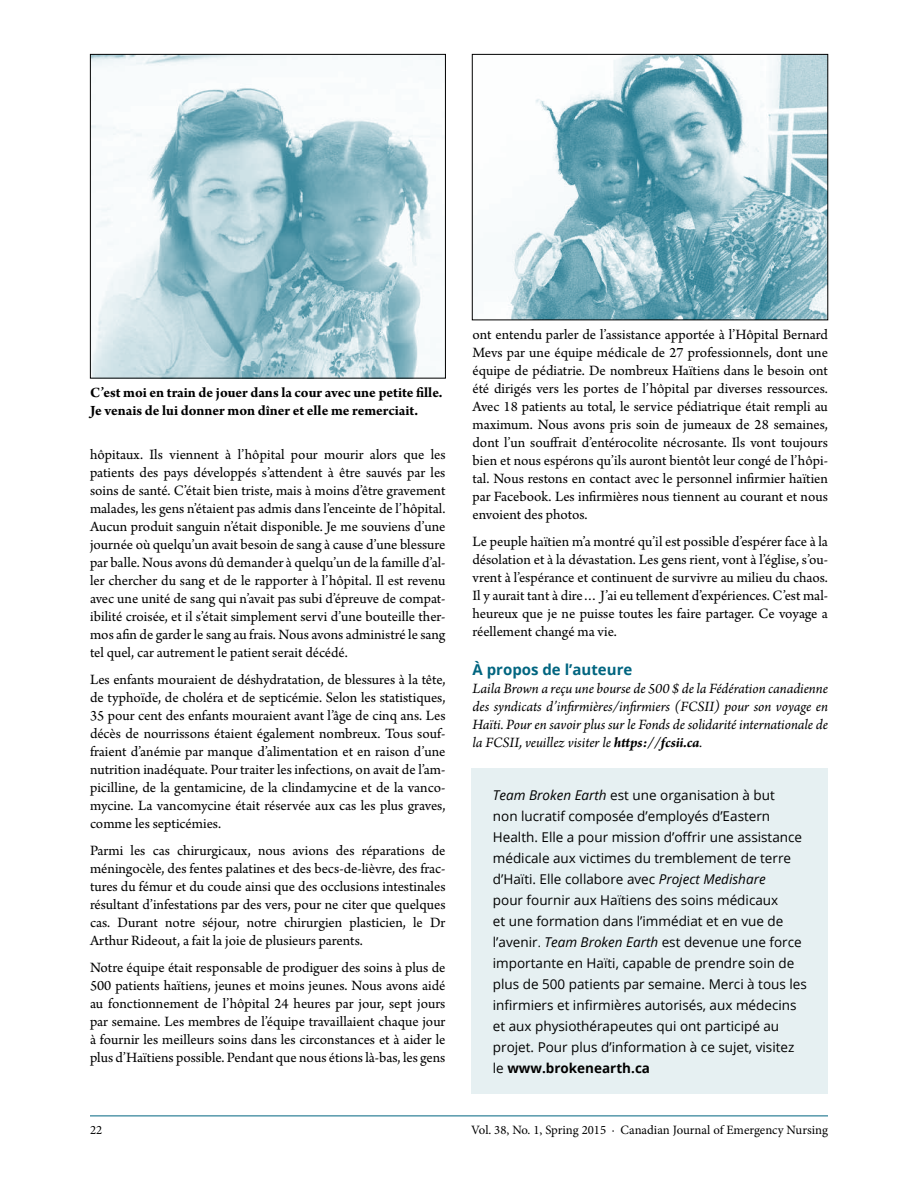
<style>
.page{position:relative;width:918px;height:1188px;background:#fff}
.page>*{position:absolute;margin:0;border:0;box-sizing:border-box;transform-origin:0 0}
.t1{font:15px/18px "Arno Pro";letter-spacing:-.005em;color:#000;text-align:justify}
.t2{font:italic 15px/18px "Arno Pro";color:#000;text-align:justify}
.t3{font:700 15px/18px "Arno Pro";letter-spacing:-.005em;color:#000}
.t4{font:700 15px "Open Sans";color:#006580}
.t5{font:13.5px/21px "Open Sans";color:#000}
.t6{font:12.75px "Minion Pro";color:#000}
.s1{font-weight:700}
.s2{font-style:italic}
.s3{font-size:12px}
</style>
<div class="page">
<hr style="left:90px;top:1116px;width:738px;height:1px;background:#006580">
<div style="left:472px;top:769px;width:356px;height:325px;background:#e6f0f2"></div>
<img style="left:92px;top:56px;width:352px;height:321px">
<div style="left:90px;top:54px;width:356px;height:325px;border:1px solid #000"></div>
<img style="left:507px;top:56px;width:319px;height:262px">
<div style="left:472px;top:54px;width:356px;height:266px;border:1px solid #000"></div>
<p class="t3" style="left:90px;top:385px;width:354px">C’est moi en train de jouer dans la cour avec une petite fille.<br>Je venais de lui donner mon dîner et elle me remerciait.</p>
<p class="t1" style="left:90px;top:446px;width:357px">hôpitaux. Ils viennent à l’hôpital pour mourir alors que les patients des pays développés s’attendent à être sauvés par les soins de santé. C’était bien triste, mais à moins d’être gravement malades, les gens n’étaient pas admis dans l’enceinte de l’hôpital.<br>Aucun produit sanguin n’était disponible. Je me souviens d’une journée où quelqu’un avait besoin de sang à cause d’une blessure par balle. Nous avons dû demander à quelqu’un de la famille d’al&shy;ler chercher du sang et de le rapporter à l’hôpital. Il est revenu avec une unité de sang qui n’avait pas subi d’épreuve de compat&shy;ibilité croisée, et il s’était simplement servi d’une bouteille ther&shy;mos afin de garder le sang au frais. Nous avons administré le sang tel quel, car autrement le patient serait décédé.</p>
<p class="t1" style="left:90px;top:671px;width:357px">Les enfants mouraient de déshydratation, de blessures à la tête, de typhoïde, de choléra et de septicémie. Selon les statistiques, 35 pour cent des enfants mouraient avant l’âge de cinq ans. Les décès de nourrissons étaient également nombreux. Tous souf&shy;fraient d’anémie par manque d’alimentation et en raison d’une nutrition inadéquate. Pour traiter les infections, on avait de l’am&shy;picilline, de la gentamicine, de la clindamycine et de la vanco&shy;mycine. La vancomycine était réservée aux cas les plus graves, comme les septicémies.</p>
<p class="t1" style="left:90px;top:842px;width:357px">Parmi les cas chirurgicaux, nous avions des réparations de méningocèle, des fentes palatines et des becs-de-lièvre, des frac&shy;tures du fémur et du coude ainsi que des occlusions intestinales résultant d’infestations par des vers, pour ne citer que quelques cas. Durant notre séjour, notre chirurgien plasticien, le Dr Arthur Rideout, a fait la joie de plusieurs parents.</p>
<p class="t1" style="left:90px;top:959px;width:357px">Notre équipe était responsable de prodiguer des soins à plus de 500 patients haïtiens, jeunes et moins jeunes. Nous avons aidé au fonctionnement de l’hôpital 24 heures par jour, sept jours par semaine. Les membres de l’équipe travaillaient chaque jour à fournir les meilleurs soins dans les circonstances et à aider le plus d’Haïtiens possible. Pendant que nous étions là-bas, les gens</p>
<p class="t1" style="left:472px;top:327px;width:357px">ont entendu parler de l’assistance apportée à l’Hôpital Bernard Mevs par une équipe médicale de 27 professionnels, dont une équipe de pédiatrie. De nombreux Haïtiens dans le besoin ont été dirigés vers les portes de l’hôpital par diverses ressources.<br>Avec 18 patients au total, le service pédiatrique était rempli au maximum. Nous avons pris soin de jumeaux de 28 semaines, dont l’un souffrait d’entérocolite nécrosante. Ils vont toujours bien et nous espérons qu’ils auront bientôt leur congé de l’hôpi&shy;tal. Nous restons en contact avec le personnel infirmier haïtien par Facebook. Les infirmières nous tiennent au courant et nous envoient des photos.</p>
<p class="t1" style="left:472px;top:534px;width:357px">Le peuple haïtien m’a montré qu’il est possible d’espérer face à la désolation et à la dévastation. Les gens rient, vont à l’église, s’ou&shy;vrent à l’espérance et continuent de survivre au milieu du chaos.<br>Il y aurait tant à dire… J’ai eu tellement d’expériences. C’est mal&shy;heureux que je ne puisse toutes les faire partager. Ce voyage a réellement changé ma vie.</p>
<p class="t4" style="left:472px;top:659px;width:161px">À propos de l’auteure</p>
<p class="t2" style="left:472px;top:681px;width:357px">Laila Brown a reçu une bourse de 500 $ de la Fédération canadienne des syndicats d’infirmières/infirmiers (FCSII) pour son voyage en Haïti. Pour en savoir plus sur le Fonds de solidarité internationale de la FCSII, veuillez visiter le <span class="s1">https://fcsii.ca</span>.</p>
<p class="t5" style="left:493px;top:784px;width:315px"><span class="s2">Team Broken Earth</span> est une organisation à but<br>non lucratif composée d’employés d’Eastern Health. Elle a pour mission d’offrir une assistance médicale aux victimes du tremblement de terre d’Haïti. Elle collabore avec <span class="s2">Project Medishare<br></span>pour fournir aux Haïtiens des soins médicaux<br>et une formation dans l’immédiat et en vue de l’avenir<span class="s3">.</span> <span class="s2">Team Broken Earth</span> est devenue une force importante en Haïti, capable de prendre soin de plus de 500 patients par semaine. Merci à tous les infirmiers et infirmières autorisés, aux médecins et aux physiothérapeutes qui ont participé au projet. Pour plus d’information à ce sujet, visitez le <span class="s1">www.brokenearth.ca</span></p>
<p class="t6" style="left:90px;top:1122px;width:14px">22</p>
<p class="t6" style="left:471px;top:1122px;width:358px">Vol. 38, No. 1, Spring 2015 · Canadian Journal of Emergency Nursing</p>
</div>
